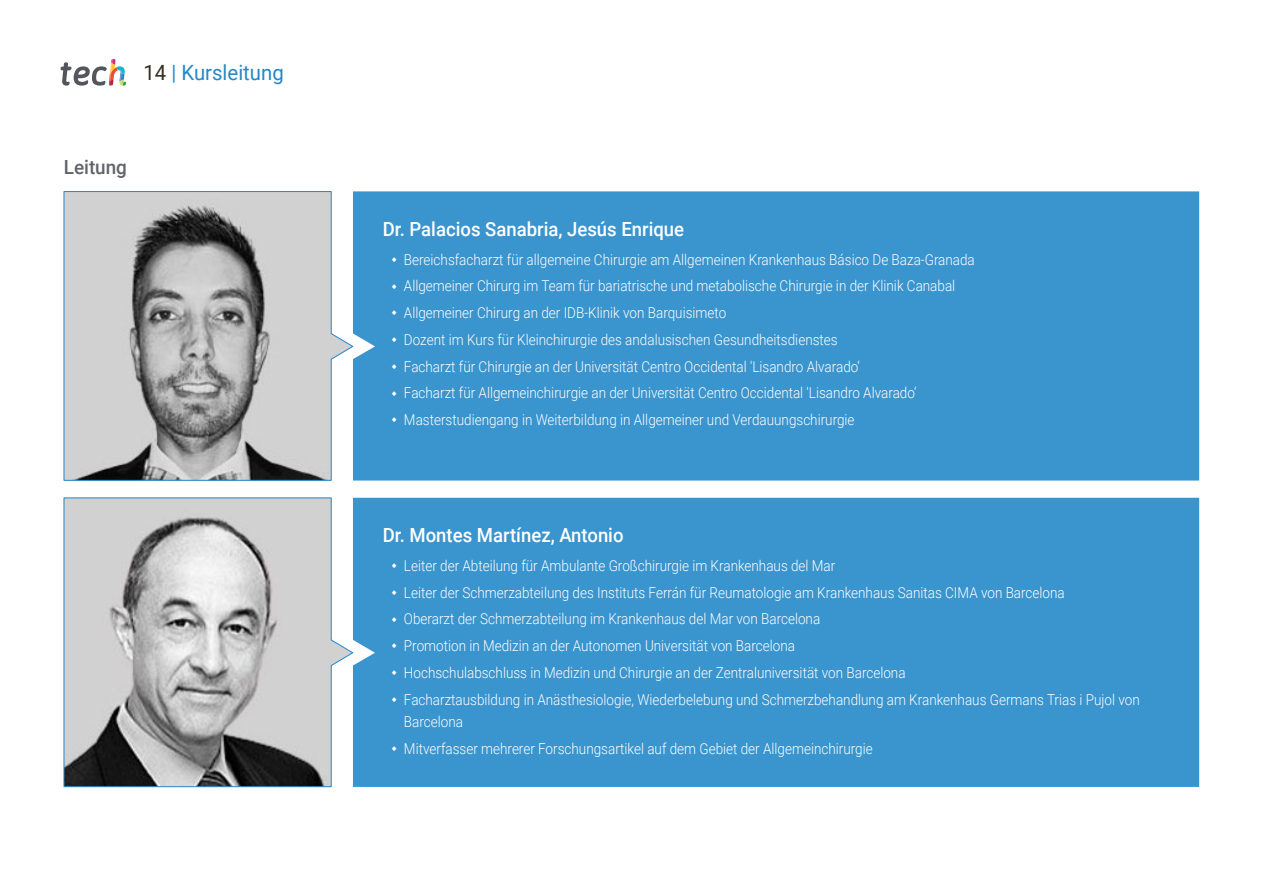
<style>
.page{position:relative;width:1263px;height:893px;background:#fff}
.page>*{position:absolute;margin:0;border:0;box-sizing:border-box;transform-origin:0 0}
.t1{font:21px "Roboto";color:#2488c9}
.t2{font:500 19.5px "Roboto";color:#fff;scale:.95 1}
.t3{font:500 19.5px "Roboto";color:#61646a}
.t4{font:300 15px/26.7px "Roboto";color:#fff;scale:.9 1}
.s1{color:#312e20}
</style>
<div class="page">
<div style="left:353px;top:191px;width:846px;height:290px;background:#3a94ce"></div>
<div style="left:353px;top:498px;width:846px;height:289px;background:#3a94ce"></div>
<svg style="left:64px;top:191px;width:289px;height:290px;background:#b4b5b6"></svg>
<svg style="left:64px;top:497px;width:289px;height:290px;background:#b7b8b9"></svg>
<svg style="left:61px;top:59px;width:65px;height:27px"></svg>
<svg style="left:392px;top:257px;width:5px;height:5px"></svg>
<svg style="left:392px;top:284px;width:5px;height:5px"></svg>
<svg style="left:392px;top:310px;width:5px;height:5px"></svg>
<svg style="left:392px;top:337px;width:5px;height:5px"></svg>
<svg style="left:392px;top:364px;width:5px;height:5px"></svg>
<svg style="left:392px;top:391px;width:5px;height:5px"></svg>
<svg style="left:392px;top:417px;width:5px;height:5px"></svg>
<svg style="left:392px;top:563px;width:5px;height:5px"></svg>
<svg style="left:392px;top:590px;width:5px;height:5px"></svg>
<svg style="left:392px;top:617px;width:5px;height:5px"></svg>
<svg style="left:392px;top:643px;width:5px;height:5px"></svg>
<svg style="left:392px;top:670px;width:5px;height:5px"></svg>
<svg style="left:392px;top:697px;width:5px;height:5px"></svg>
<svg style="left:392px;top:746px;width:5px;height:5px"></svg>
<h1 class="t1" style="left:144px;top:57px;width:142px"><span class="s1">14</span> | Kursleitung</h1>
<h2 class="t3" style="left:64px;top:154px;width:65px">Leitung</h2>
<h2 class="t2" style="left:383px;top:215px;width:319px">Dr. Palacios Sanabria, Jesús Enrique</h2>
<p class="t4" style="left:404px;top:245px;width:636px">Bereichsfacharzt für allgemeine Chirurgie am Allgemeinen Krankenhaus Básico De Baza-Granada Allgemeiner Chirurg im Team für bariatrische und metabolische Chirurgie in der Klinik Canabal Allgemeiner Chirurg an der IDB-Klinik von Barquisimeto<br>Dozent im Kurs für Kleinchirurgie des andalusischen Gesundheitsdienstes<br>Facharzt für Chirurgie an der Universität Centro Occidental 'Lisandro Alvarado‘<br>Facharzt für Allgemeinchirurgie an der Universität Centro Occidental 'Lisandro Alvarado‘ Masterstudiengang in Weiterbildung in Allgemeiner und Verdauungschirurgie</p>
<h2 class="t2" style="left:383px;top:522px;width:255px">Dr. Montes Martínez, Antonio</h2>
<p class="t4" style="left:404px;top:552px;width:819px">Leiter der Abteilung für Ambulante Großchirurgie im Krankenhaus del Mar<br>Leiter der Schmerzabteilung des Instituts Ferrán für Reumatologie am Krankenhaus Sanitas CIMA von Barcelona<br>Oberarzt der Schmerzabteilung im Krankenhaus del Mar von Barcelona<br>Promotion in Medizin an der Autonomen Universität von Barcelona<br>Hochschulabschluss in Medizin und Chirurgie an der Zentraluniversität von Barcelona<br>Facharztausbildung in Anästhesiologie, Wiederbelebung und Schmerzbehandlung am Krankenhaus Germans Trias i Pujol von</p>
<p class="t4" style="left:404px;top:708px;width:522px">Barcelona<br>Mitverfasser mehrerer Forschungsartikel auf dem Gebiet der Allgemeinchirurgie</p>
</div>
